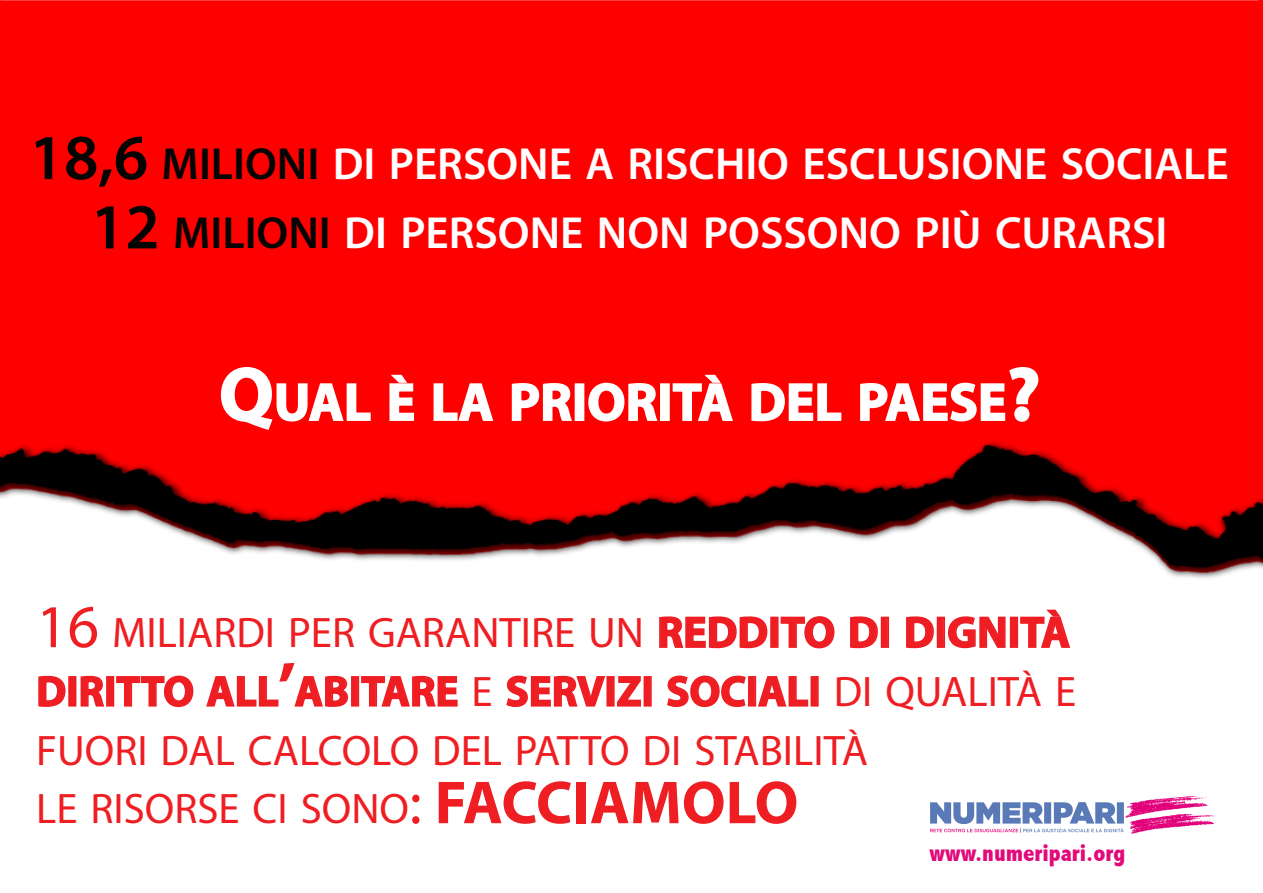
<style>
.page{position:relative;width:1263px;height:893px;background:#fff}
.page>*{position:absolute;margin:0;border:0;box-sizing:border-box;transform-origin:0 0}
.t1{font:700 53.55px "Myriad Pro";color:#fff}
.t2{font:600 45.15px/69.3px "Myriad Pro";color:#fff;text-align:center}
.t3{font:700 43.05px "Myriad Pro";color:#ee1e23}
.t4{font:42.9px/58.7px "Myriad Pro";color:#ee1e23}
.t5{font:800 condensed 24.45px "Abadi";color:#e20a7a}
.s1{font-size:64.5px;color:#040503}
.s2{color:#040503}
.s3{font-size:76.5px}
.s4{font-size:61.2px}
.s5{font-weight:700;font-size:44.1px}
.s6{font-size:61.5px}
.s7{font-weight:400;font-size:42.9px}
.s8{font-weight:700;font-size:61.2px}
</style>
<div class="page">
<img style="left:0;top:0;width:1263px;height:707px">
<img style="left:930px;top:796px;width:286px;height:38px">
<svg style="left:220px;top:366px;width:151px;height:65px"></svg>
<svg style="left:389px;top:373px;width:26px;height:49px"></svg>
<svg style="left:433px;top:383px;width:61px;height:39px"></svg>
<svg style="left:511px;top:382px;width:62px;height:40px"></svg>
<div style="left:575px;top:383px;width:9px;height:38px;border:2px solid #fff"></div>
<svg style="left:587px;top:382px;width:72px;height:40px"></svg>
<div style="left:660px;top:383px;width:10px;height:38px;border:2px solid #fff"></div>
<svg style="left:672px;top:373px;width:62px;height:49px"></svg>
<svg style="left:750px;top:382px;width:92px;height:40px"></svg>
<svg style="left:859px;top:366px;width:180px;height:56px"></svg>
<svg style="left:658px;top:616px;width:110px;height:33px"></svg>
<div style="left:770px;top:617px;width:8px;height:31px;border:2px solid #ee1d23"></div>
<svg style="left:780px;top:615px;width:55px;height:34px"></svg>
<svg style="left:849px;top:616px;width:30px;height:33px"></svg>
<div style="left:881px;top:617px;width:8px;height:31px;border:2px solid #ee1d23"></div>
<svg style="left:905px;top:616px;width:30px;height:33px"></svg>
<div style="left:937px;top:617px;width:8px;height:31px;border:2px solid #ee1d23"></div>
<svg style="left:947px;top:615px;width:59px;height:34px"></svg>
<div style="left:1010px;top:617px;width:8px;height:31px;border:2px solid #ee1d23"></div>
<svg style="left:1019px;top:608px;width:52px;height:41px"></svg>
<svg style="left:37px;top:675px;width:29px;height:32px"></svg>
<div style="left:68px;top:676px;width:8px;height:31px;border:2px solid #ee1d23"></div>
<svg style="left:80px;top:675px;width:26px;height:32px"></svg>
<div style="left:106px;top:676px;width:8px;height:31px;border:2px solid #ee1d23"></div>
<svg style="left:115px;top:675px;width:79px;height:33px"></svg>
<svg style="left:205px;top:662px;width:144px;height:45px"></svg>
<div style="left:351px;top:676px;width:8px;height:31px;border:2px solid #ee1d23"></div>
<svg style="left:360px;top:675px;width:98px;height:32px"></svg>
<svg style="left:505px;top:675px;width:101px;height:32px"></svg>
<div style="left:606px;top:676px;width:9px;height:31px;border:2px solid #ee1d23"></div>
<svg style="left:616px;top:675px;width:26px;height:32px"></svg>
<div style="left:644px;top:676px;width:8px;height:31px;border:2px solid #ee1d23"></div>
<svg style="left:666px;top:675px;width:81px;height:33px"></svg>
<div style="left:748px;top:676px;width:8px;height:31px;border:2px solid #ee1d23"></div>
<svg style="left:757px;top:675px;width:52px;height:32px"></svg>
<div style="left:810px;top:676px;width:9px;height:31px;border:2px solid #ee1d23"></div>
<p class="t2" style="left:29px;top:128px;width:1201px"><span class="s1">18,6</span> <span class="s2">MILIONI</span> DI PERSONE A RISCHIO ESCLUSIONE SOCIALE<br><span class="s1">12</span> <span class="s2">MILIONI</span> DI PERSONE NON POSSONO PIÙ CURARSI</p>
<p class="t1" style="left:219px;top:367px;width:823px"><span class="s3">Q</span>UAL È LA PRIORITÀ DEL PAESE<span class="s3">?</span></p>
<p class="t4" style="left:36px;top:603px;width:1035px"><span class="s4">16</span> MILIARDI PER GARANTIRE UN <span class="s5">REDDITO DI DIGNITÀ</span></p>
<p class="t3" style="left:36px;top:663px;width:1041px">DIRITTO ALL<span class="s6">’</span>ABITARE <span class="s7">E</span> SERVIZI SOCIALI <span class="s7">DI QUALITÀ E</span></p>
<p class="t4" style="left:36px;top:720px;width:833px">FUORI DAL CALCOLO DEL PATTO DI STABILITÀ<br>LE RISORSE CI SONO<span class="s4">:</span> <span class="s8">FACCIAMOLO</span></p>
<p class="t5" style="left:929px;top:839px;width:198px">www.numeripari.org</p>
</div>
